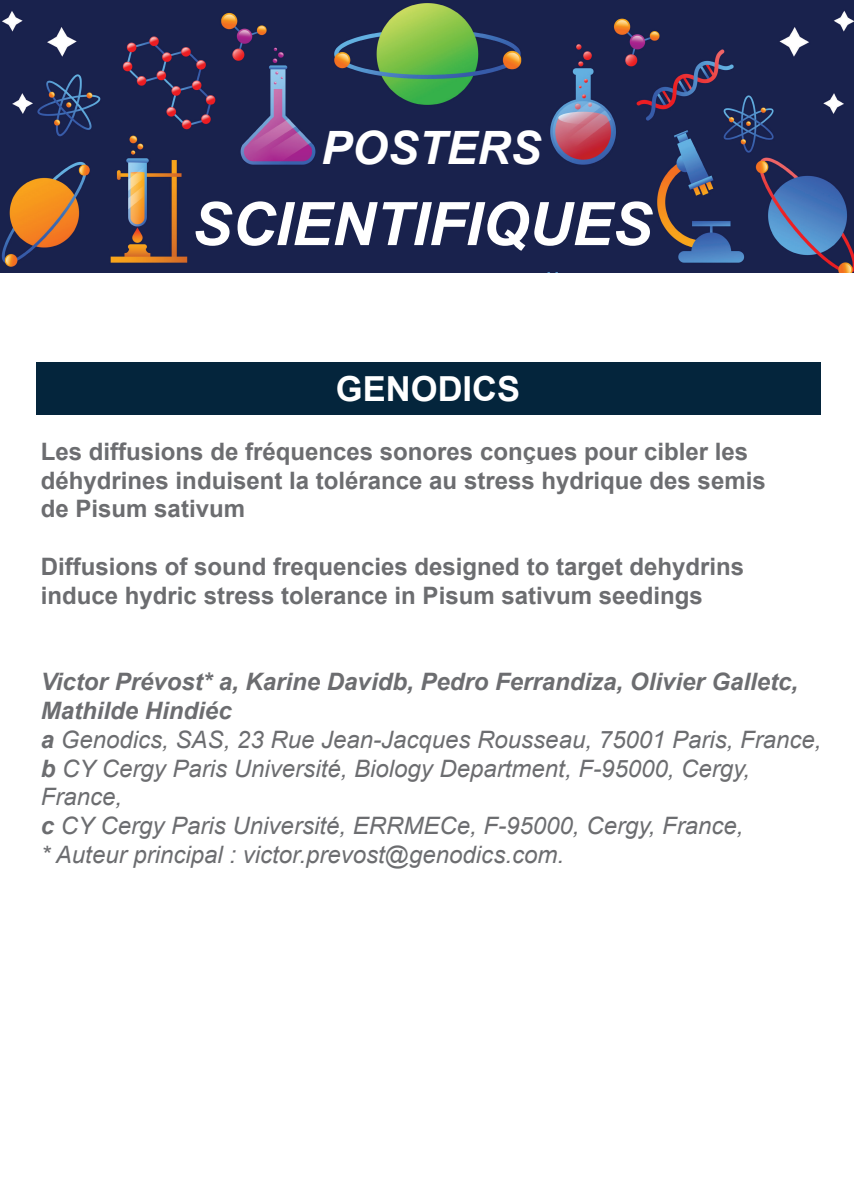
<style>
.page{position:relative;width:854px;height:1202px;background:#fff}
.page>*{position:absolute;margin:0;border:0;box-sizing:border-box;transform-origin:0 0}
.t1{font:italic 700 60px "Arial";color:#fff}
.t2{font:italic 700 46px "Arial";color:#fff}
.t3{font:700 34.5px "Arial";color:#fff}
.t4{font:italic 24px/28.8px "Arial";color:#6c6d70}
.t5{font:700 24px/28.8px "Arial";color:#6c6d70}
.s1{font-weight:700}
</style>
<div class="page">
<div style="left:36px;top:363px;width:783px;height:52px;background:#04253c"></div>
<img style="left:0;top:0;width:853px;height:272px">
<div style="left:317px;top:121px;width:222px;height:42px;background:#19224d"></div>
<div style="left:320px;top:130px;width:221px;height:62px;background:#19224d"></div>
<div style="left:188px;top:175px;width:468px;height:97px;background:#19224d"></div>
<div style="left:187px;top:174px;width:469px;height:98px;border:1px solid #19224d"></div>
<h2 class="t2" style="left:321px;top:117px;width:221px">POSTERS</h2>
<h1 class="t1" style="left:192px;top:184px;width:462px">SCIENTIFIQUES</h1>
<h3 class="t3" style="left:336px;top:366px;width:52px">GENOD</h3>
<h3 class="t3" style="left:462px;top:366px;width:59px">ICS</h3>
<p class="t5" style="left:41px;top:438px;width:726px">Les diffusions de fréquences sonores conçues pour cibler les déhydrines induisent la tolérance au stress hydrique des semis de Pisum sativum</p>
<p class="t5" style="left:41px;top:553px;width:704px">Diffusions of sound frequencies designed to target dehydrins induce hydric stress tolerance in Pisum sativum seedings</p>
<p class="t4" style="left:41px;top:668px;width:782px"><span class="s1">Victor Prévost* ,a Karine Davidb, Pedro Ferrandiza, Olivier Galletc, Mathilde Hindiéc<br>a</span> Genodics, SAS, 23 Rue Jean-Jacques Rousseau, 75001 Paris, France, <span class="s1">b</span> CY Cergy Paris Université, Biology Department F, -95000, Cergy, France,<br><span class="s1">c</span> CY Cergy Paris Université, ERRMECe F, -95000, Cergy, France,<br>* Auteur principal : victor.prevost@genodics.com.</p>
</div>
